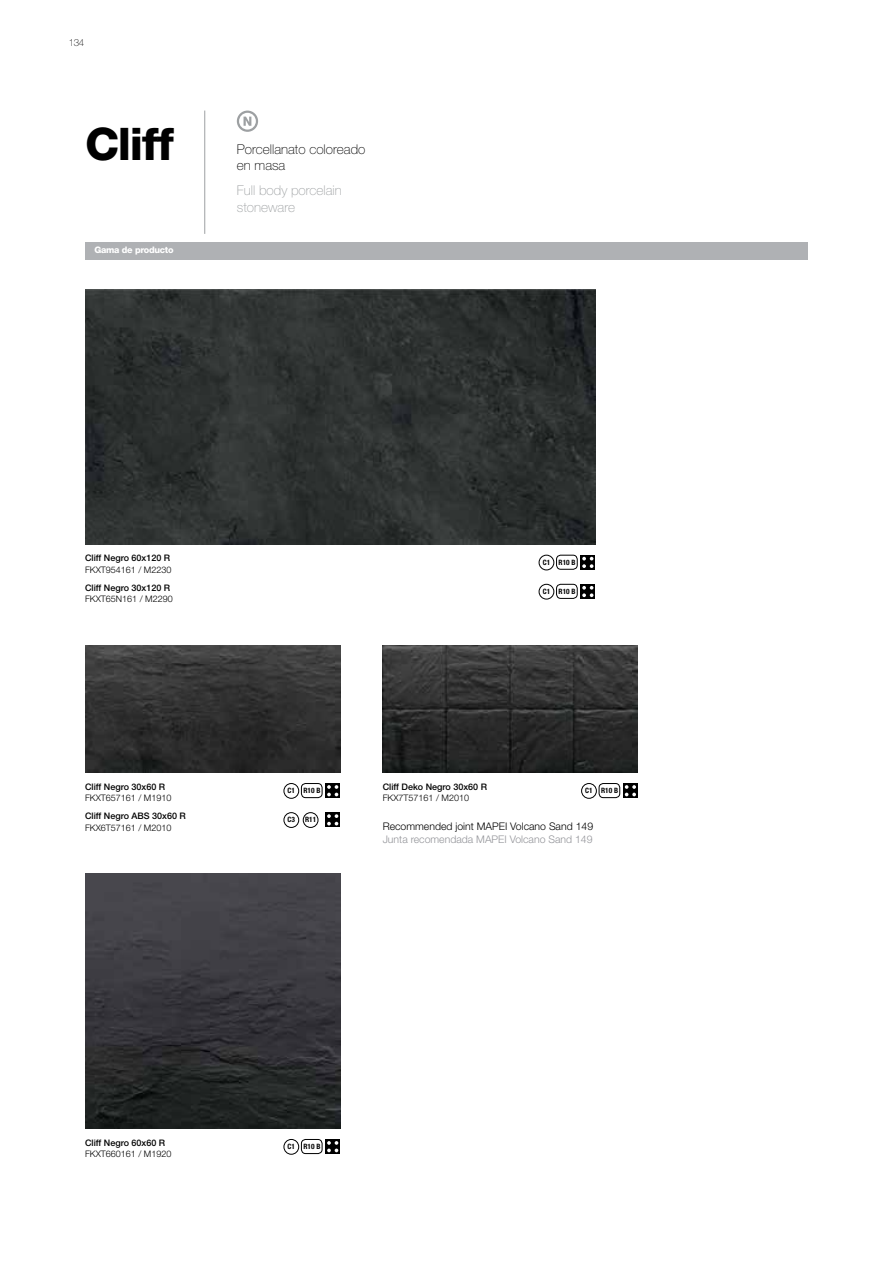
<style>
.page{position:relative;width:893px;height:1263px;background:#fff}
.page>*{position:absolute;margin:0;border:0;box-sizing:border-box;transform-origin:0 0}
.t1{font:800 45px "Helvetica Neue LT Std";letter-spacing:-.03em;color:#000}
.t2{font:100 13.5px/16.5px "Helvetica Neue LT Std";color:#000}
.t3{font:100 13.5px/16.5px "Helvetica Neue LT Std";color:#9da0a2}
.t4{font:300 10.5px "Helvetica Neue LT Std";color:#000}
.t5{font:300 10.5px "Helvetica Neue LT Std";color:#94959a}
.t6{font:100 9.75px "Helvetica Neue LT Std";color:#000}
.t7{font:500 9px "Helvetica Neue LT Std";color:#000}
.t8{font:300 9px "Helvetica Neue LT Std";color:#000}
.t9{font:800 9px "Helvetica Neue LT Std";letter-spacing:-.03em;color:#fff}
.t10{font:700 condensed 7.35px "Helvetica Neue LT Std";color:#000}
</style>
<div class="page">
<img style="left:383px;top:645px;width:255px;height:128px">
<img style="left:85px;top:645px;width:255px;height:128px">
<img style="left:85px;top:289px;width:510px;height:255px">
<img style="left:85px;top:873px;width:255px;height:255px">
<hr style="left:204px;top:111px;width:1px;height:123px;background:#9da0a2">
<svg style="left:237px;top:111px;width:21px;height:21px"></svg>
<div style="left:85px;top:242px;width:723px;height:17px;background:#afb1b4"></div>
<div style="left:539px;top:555px;width:15px;height:15px;border:1px solid #000;border-radius:50%"></div>
<div style="left:556px;top:555px;width:21px;height:14px;border:1px solid #000;border-radius:4px"></div>
<svg style="left:580px;top:555px;width:15px;height:15px"></svg>
<svg style="left:582px;top:557px;width:11px;height:11px"></svg>
<div style="left:539px;top:584px;width:15px;height:15px;border:1px solid #000;border-radius:50%"></div>
<div style="left:556px;top:584px;width:21px;height:15px;border:1px solid #000;border-radius:4px"></div>
<svg style="left:580px;top:584px;width:15px;height:15px"></svg>
<svg style="left:582px;top:586px;width:11px;height:11px"></svg>
<div style="left:284px;top:783px;width:15px;height:15px;border:1px solid #000;border-radius:50%"></div>
<div style="left:301px;top:783px;width:21px;height:15px;border:1px solid #000;border-radius:4px"></div>
<svg style="left:325px;top:783px;width:15px;height:15px"></svg>
<svg style="left:327px;top:785px;width:11px;height:11px"></svg>
<div style="left:284px;top:1139px;width:15px;height:15px;border:1px solid #000;border-radius:50%"></div>
<div style="left:301px;top:1139px;width:21px;height:15px;border:1px solid #000;border-radius:4px"></div>
<svg style="left:325px;top:1139px;width:15px;height:15px"></svg>
<svg style="left:327px;top:1141px;width:11px;height:11px"></svg>
<div style="left:581px;top:783px;width:16px;height:15px;border:1px solid #000;border-radius:50%"></div>
<div style="left:599px;top:783px;width:21px;height:15px;border:1px solid #000;border-radius:4px"></div>
<svg style="left:623px;top:783px;width:15px;height:15px"></svg>
<svg style="left:625px;top:785px;width:11px;height:11px"></svg>
<div style="left:284px;top:812px;width:15px;height:16px;border:1px solid #000;border-radius:50%"></div>
<div style="left:303px;top:812px;width:15px;height:16px;border:1px solid #000;border-radius:50%"></div>
<svg style="left:325px;top:812px;width:15px;height:15px"></svg>
<svg style="left:327px;top:814px;width:11px;height:11px"></svg>
<p class="t6" style="left:69px;top:37px;width:17px">134</p>
<h1 class="t1" style="left:85px;top:117px;width:90px">Cliff</h1>
<p class="t9" style="left:94px;top:245px;width:81px">Gama de producto</p>
<h2 class="t2" style="left:237px;top:141px;width:130px">Porcellanato coloreado en masa</h2>
<h2 class="t3" style="left:237px;top:182px;width:107px">Full body porcelain stoneware</h2>
<p class="t7" style="left:85px;top:553px;width:87px">Cliff Negro 60x120 R</p>
<p class="t10" style="left:543px;top:558px;width:34px">C1 R10 B</p>
<p class="t8" style="left:85px;top:564px;width:88px">FKXT954161 / M2230</p>
<p class="t7" style="left:85px;top:582px;width:87px">Cliff Negro 30x120 R</p>
<p class="t10" style="left:543px;top:587px;width:34px">C1 R10 B</p>
<p class="t8" style="left:85px;top:593px;width:89px">FKXT65N161 / M2290</p>
<p class="t7" style="left:85px;top:781px;width:82px">Cliff Negro 30x60 R</p>
<p class="t10" style="left:288px;top:786px;width:34px">C1 R10 B</p>
<p class="t8" style="left:85px;top:793px;width:88px">FKXT657161 / M1910</p>
<p class="t7" style="left:85px;top:810px;width:102px">Cliff Negro ABS 30x60 R</p>
<p class="t10" style="left:288px;top:815px;width:9px">C3</p>
<p class="t10" style="left:305px;top:815px;width:13px">R11</p>
<p class="t8" style="left:85px;top:822px;width:88px">FKX6T57161 / M2010</p>
<p class="t7" style="left:383px;top:781px;width:106px">Cliff Deko Negro 30x60 R</p>
<p class="t10" style="left:585px;top:786px;width:34px">C1 R10 B</p>
<p class="t8" style="left:383px;top:793px;width:88px">FKX7T57161 / M2010</p>
<p class="t4" style="left:383px;top:820px;width:212px">Recommended joint MAPEI Volcano Sand 149</p>
<p class="t5" style="left:383px;top:833px;width:211px">Junta recomendada MAPEI Volcano Sand 149</p>
<p class="t7" style="left:85px;top:1137px;width:82px">Cliff Negro 60x60 R</p>
<p class="t10" style="left:288px;top:1142px;width:34px">C1 R10 B</p>
<p class="t8" style="left:85px;top:1149px;width:88px">FKXT660161 / M1920</p>
</div>
